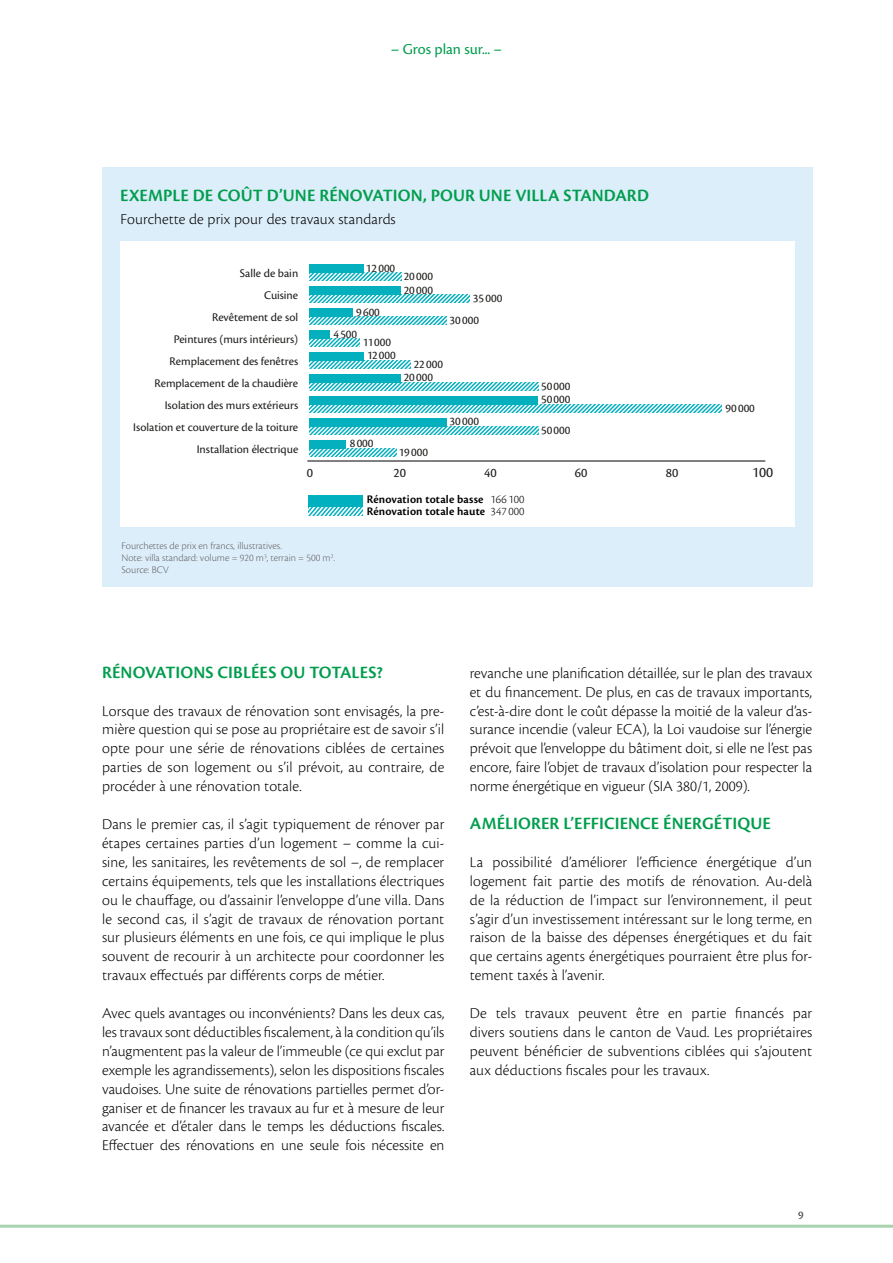
<style>
.page{position:relative;width:893px;height:1263px;background:#fff}
.page>*{position:absolute;margin:0;border:0;box-sizing:border-box;transform-origin:0 0}
.Texte_courant{font:600 18px "Cronos Pro";letter-spacing:.005em;color:#009e4d}
.Texte_courant-2{font:300 15.75px/18.9px "Cronos Pro";letter-spacing:.005em;color:#000;text-align:justify}
.Texte_courant-3{font:15.75px "Cronos Pro";color:#009e4d}
.t1{font:15.3px "Cronos Pro";color:#1d1d1b}
.t2{font:13.65px "Cronos Pro";color:#1d1d1b}
.t3{font:12.15px/22px "Cronos Pro";color:#1d1d1b}
.Texte_courant-4{font:600 12px "Cronos Pro";letter-spacing:.01em;color:#000}
.Texte_courant-5{font:300 10.5px "Cronos Pro";color:#636362}
.s1{font-weight:300}
</style>
<div class="page">
<div style="left:102px;top:167px;width:710px;height:420px;background:#ddeefb"></div>
<div style="left:120px;top:241px;width:675px;height:285px;background:#fff"></div>
<svg style="left:309px;top:316px;width:138px;height:9px"></svg>
<svg style="left:309px;top:273px;width:92px;height:8px"></svg>
<hr style="left:307px;top:461px;width:458px;height:1px;background:#000">
<div style="left:309px;top:264px;width:55px;height:9px;background:#05b0be"></div>
<div style="left:309px;top:308px;width:44px;height:8px;background:#05b0be"></div>
<svg style="left:309px;top:295px;width:161px;height:8px"></svg>
<div style="left:309px;top:286px;width:92px;height:9px;background:#05b0be"></div>
<svg style="left:309px;top:338px;width:51px;height:9px"></svg>
<div style="left:309px;top:330px;width:21px;height:8px;background:#05b0be"></div>
<div style="left:309px;top:440px;width:37px;height:8px;background:#05b0be"></div>
<svg style="left:309px;top:448px;width:87px;height:8px"></svg>
<div style="left:309px;top:418px;width:138px;height:8px;background:#05b0be"></div>
<svg style="left:309px;top:426px;width:229px;height:8px"></svg>
<div style="left:309px;top:396px;width:229px;height:8px;background:#05b0be"></div>
<svg style="left:309px;top:404px;width:412px;height:9px"></svg>
<div style="left:309px;top:374px;width:92px;height:8px;background:#05b0be"></div>
<svg style="left:309px;top:382px;width:229px;height:9px"></svg>
<div style="left:309px;top:352px;width:55px;height:8px;background:#05b0be"></div>
<svg style="left:309px;top:360px;width:101px;height:9px"></svg>
<svg style="left:309px;top:506px;width:54px;height:10px"></svg>
<div style="left:309px;top:495px;width:54px;height:11px;background:#00b0bf"></div>
<hr style="left:0;top:1225px;width:893px;height:3px;background:#a8d3af">
<svg style="left:798px;top:1211px;width:5px;height:8px"></svg>
<p class="Texte_courant-3" style="left:391px;top:40px;width:113px">– Gros plan sur... –</p>
<p class="Texte_courant" style="left:120px;top:185px;width:530px">EXEMPLE DE COÛT D’UNE RÉNOVATION, POUR UNE VILLA STANDARD</p>
<p class="Texte_courant-2" style="left:120px;top:210px;width:277px">Fourchette de prix pour des travaux standards</p>
<p class="t3" style="left:133px;top:262px;width:167px;text-align:right">Salle de bain<br>Cuisine<br>Revêtement de sol<br>Peintures (murs intérieurs)<br>Remplacement des fenêtres<br>Remplacement de la chaudière<br>Isolation des murs extérieurs<br>Isolation et couverture de la toiture<br>Installation électrique</p>
<p class="t3" style="left:366px;top:257px;width:31px">12000</p>
<p class="t3" style="left:356px;top:301px;width:25px">9600</p>
<p class="t3" style="left:333px;top:323px;width:25px">4500</p>
<p class="t3" style="left:363px;top:335px;width:35px;line-height:13.6px;text-align:center">11000<br>12000</p>
<p class="t3" style="left:404px;top:269px;width:31px;line-height:13.6px">20000<br>20000</p>
<p class="t3" style="left:473px;top:287px;width:31px">35000</p>
<p class="t3" style="left:450px;top:309px;width:31px">30000</p>
<p class="t3" style="left:404px;top:357px;width:41px;line-height:13.8px;text-indent:10px">22000<br>20000</p>
<p class="t3" style="left:450px;top:411px;width:31px">30000</p>
<p class="t3" style="left:541px;top:379px;width:31px;line-height:13.6px">50000<br>50000</p>
<p class="t3" style="left:541px;top:419px;width:31px">50000</p>
<p class="t3" style="left:725px;top:397px;width:31px">90000</p>
<p class="t3" style="left:350px;top:432px;width:25px">8000</p>
<p class="t3" style="left:399px;top:441px;width:31px">19000</p>
<p class="Texte_courant-4" style="left:367px;top:493px;width:159px">Rénovation totale basse <span class="s1">166 100</span></p>
<p class="Texte_courant-4" style="left:367px;top:505px;width:159px">Rénovation totale haute <span class="s1">347 000</span></p>
<p class="t2" style="left:307px;top:464px;width:8px">0</p>
<p class="t2" style="left:393px;top:464px;width:14px">20</p>
<p class="t2" style="left:484px;top:464px;width:14px">40</p>
<p class="t2" style="left:575px;top:464px;width:14px">60</p>
<p class="t2" style="left:666px;top:464px;width:14px">80</p>
<p class="t1" style="left:752px;top:463px;width:23px">100</p>
<p class="Texte_courant-5" style="left:121px;top:540px;width:162px">Fourchettes de prix en francs, illustratives.</p>
<p class="Texte_courant-5" style="left:121px;top:552px;width:215px">Note: villa standard: volume = 920 m<sup>3</sup>, terrain = 500 m<sup>2</sup>.</p>
<p class="Texte_courant-5" style="left:121px;top:564px;width:49px">Source: BCV</p>
<p class="Texte_courant" style="left:102px;top:662px;width:282px">RÉNOVATIONS CIBLÉES OU TOTALES?</p>
<p class="Texte_courant-2" style="left:102px;top:701px;width:344px">Lorsque des travaux de rénovation sont envisagés, la pre&shy;mière question qui se pose au propriétaire est de savoir s’il opte pour une série de rénovations ciblées de certaines parties de son logement ou s’il prévoit, au contraire, de procéder à une rénovation totale.</p>
<p class="Texte_courant-2" style="left:102px;top:814px;width:344px">Dans le premier cas, il s’agit typiquement de rénover par étapes certaines parties d’un logement – comme la cui&shy;sine, les sanitaires, les revêtements de sol –, de remplacer certains équipements, tels que les installations électriques ou le chauffage, ou d’assainir l’enveloppe d’une villa. Dans le second cas, il s’agit de travaux de rénovation portant sur plusieurs éléments en une fois, ce qui implique le plus souvent de recourir à un architecte pour coordonner les travaux effectués par différents corps de métier.</p>
<p class="Texte_courant-2" style="left:102px;top:1003px;width:344px">Avec quels avantages ou inconvénients? Dans les deux cas, les travaux sont déductibles fiscalement, à la condition qu’ils n’augmentent pas la valeur de l’immeuble (ce qui exclut par exemple les agrandissements), selon les dispositions fiscales vaudoises. Une suite de rénovations partielles permet d’or&shy;ganiser et de financer les travaux au fur et à mesure de leur avancée et d’étaler dans le temps les déductions fiscales.<br>Effectuer des rénovations en une seule fois nécessite en</p>
<p class="Texte_courant-2" style="left:470px;top:663px;width:344px">revanche une planification détaillée, sur le plan des travaux et du financement. De plus, en cas de travaux importants, c’est-à-dire dont le coût dépasse la moitié de la valeur d’as&shy;surance incendie (valeur ECA), la Loi vaudoise sur l’énergie prévoit que l’enveloppe du bâtiment doit, si elle ne l’est pas encore, faire l’objet de travaux d’isolation pour respecter la norme énergétique en vigueur (SIA 380/1, 2009).</p>
<p class="Texte_courant" style="left:470px;top:813px;width:302px">AMÉLIORER L’EFFICIENCE ÉNERGÉTIQUE</p>
<p class="Texte_courant-2" style="left:470px;top:852px;width:344px">La possibilité d’améliorer l’efficience énergétique d’un logement fait partie des motifs de rénovation. Au-delà de la réduction de l’impact sur l’environnement, il peut s’agir d’un investissement intéressant sur le long terme, en raison de la baisse des dépenses énergétiques et du fait que certains agents énergétiques pourraient être plus for&shy;tement taxés à l’avenir.</p>
<p class="Texte_courant-2" style="left:470px;top:1003px;width:344px">De tels travaux peuvent être en partie financés par divers soutiens dans le canton de Vaud. Les propriétaires peuvent bénéficier de subventions ciblées qui s’ajoutent aux déductions fiscales pour les travaux.</p>
</div>
